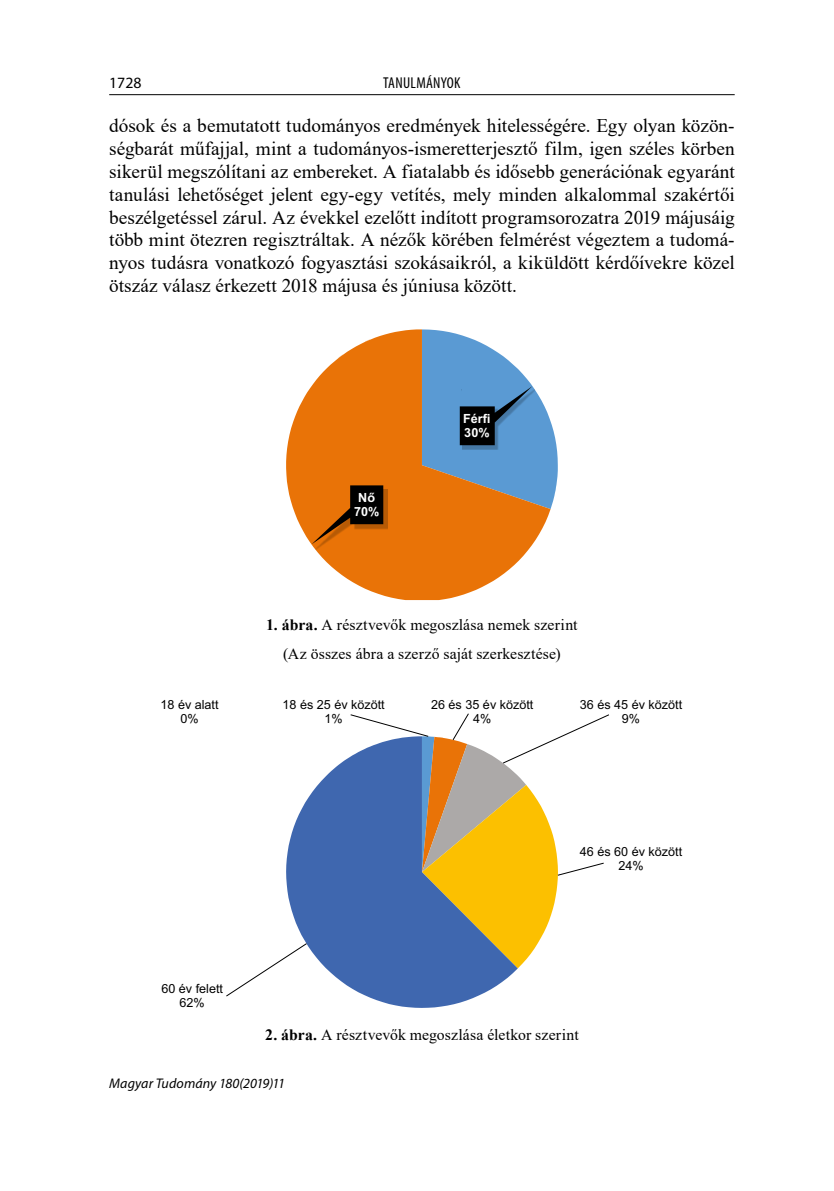
<style>
.page{position:relative;width:834px;height:1191px;background:#fff}
.page>*{position:absolute;margin:0;border:0;box-sizing:border-box;transform-origin:0 0}
.t1{font:19.25px/22.8px "Times New Roman";color:#000;text-align:justify}
.t2{font:15.75px/29.2px "Times New Roman";letter-spacing:.01em;color:#000;text-align:center}
.t3{font:condensed 15.75px "Myriad Pro";letter-spacing:.02em;color:#000}
.t4{font:15.75px "Myriad Pro";color:#000}
.t5{font:italic 14px "Myriad Pro";letter-spacing:.01em;color:#000}
.t6{font:12.6px/14px "Arial";color:#000;text-align:center}
.t7{font:700 12.6px/14px "Arial";color:#fff;text-align:center}
.s1{font-weight:700}
</style>
<div class="page">
<hr style="left:109px;top:94px;width:625px;height:1px;background:#000">
<svg style="left:286px;top:329px;width:264px;height:271px;fill:#e97307"></svg>
<svg style="left:422px;top:329px;width:135px;height:180px"></svg>
<div style="left:315px;top:490px;width:73px;height:60px;background:#000;opacity:.22"></div>
<svg style="left:311px;top:485px;width:72px;height:59px;background:#954904"></svg>
<svg style="left:286px;top:757px;width:231px;height:251px;fill:#3f67af"></svg>
<svg style="left:349px;top:713px;width:260px;height:255px"></svg>
<svg style="left:226px;top:942px;width:81px;height:55px"></svg>
<p class="t4" style="left:109px;top:73px;width:34px">1728</p>
<p class="t3" style="left:383px;top:73px;width:78px">TANU LMÁNYOK</p>
<p class="t1" style="left:109px;top:114px;width:627px">dósok és a bemutatott tudományos eredmények hitelességére. Egy olyan közön&shy;ségbarát műfajjal, mint a tudományos-ismeretterjesztő film, igen széles körben sikerül megszólítani az embereket. A fiatalabb és idősebb generációnak egyaránt tanulási lehetőséget jelent egy-egy vetítés, mely minden alkalommal szakértői beszélgetéssel zárul. Az évekkel ezelőtt indított programsorozatra 2019 májusáig több mint ötezren regisztráltak. A nézők körében felmérést végeztem a tudomá&shy;nyos tudásra vonatkozó fogyasztási szokásaikról, a kiküldött kérdőívekre közel ötszáz válasz érkezett 2018 májusa és júniusa között.</p>
<p class="t7" style="left:354px;top:491px;width:27px">Nő<br>70%</p>
<p class="t7" style="left:463px;top:412px;width:29px;text-align:left">Férfi<br>30%</p>
<p class="t2" style="left:266px;top:609px;width:313px"><span class="s1">1. ábra.</span> A résztvevők megoszlása nemek szerint (Az összes ábra a szerző saját szerkesztése)</p>
<p class="t6" style="left:160px;top:697px;width:60px">18 év alatt<br>0%</p>
<p class="t6" style="left:282px;top:697px;width:104px">18 és 25 év között<br>1%</p>
<p class="t6" style="left:431px;top:697px;width:104px">26 és 35 év között<br>4%</p>
<p class="t6" style="left:579px;top:697px;width:104px">36 és 45 év között<br>9%</p>
<p class="t6" style="left:579px;top:844px;width:104px">46 és 60 év között<br>24%</p>
<p class="t6" style="left:161px;top:981px;width:63px">60 év felett<br>62%</p>
<p class="t2" style="left:265px;top:1020px;width:315px"><span class="s1">2. ábra.</span> A résztvevők megoszlása életkor szerint</p>
<p class="t5" style="left:109px;top:1074px;width:177px">Magyar Tudomány 180(2019)11</p>
</div>
